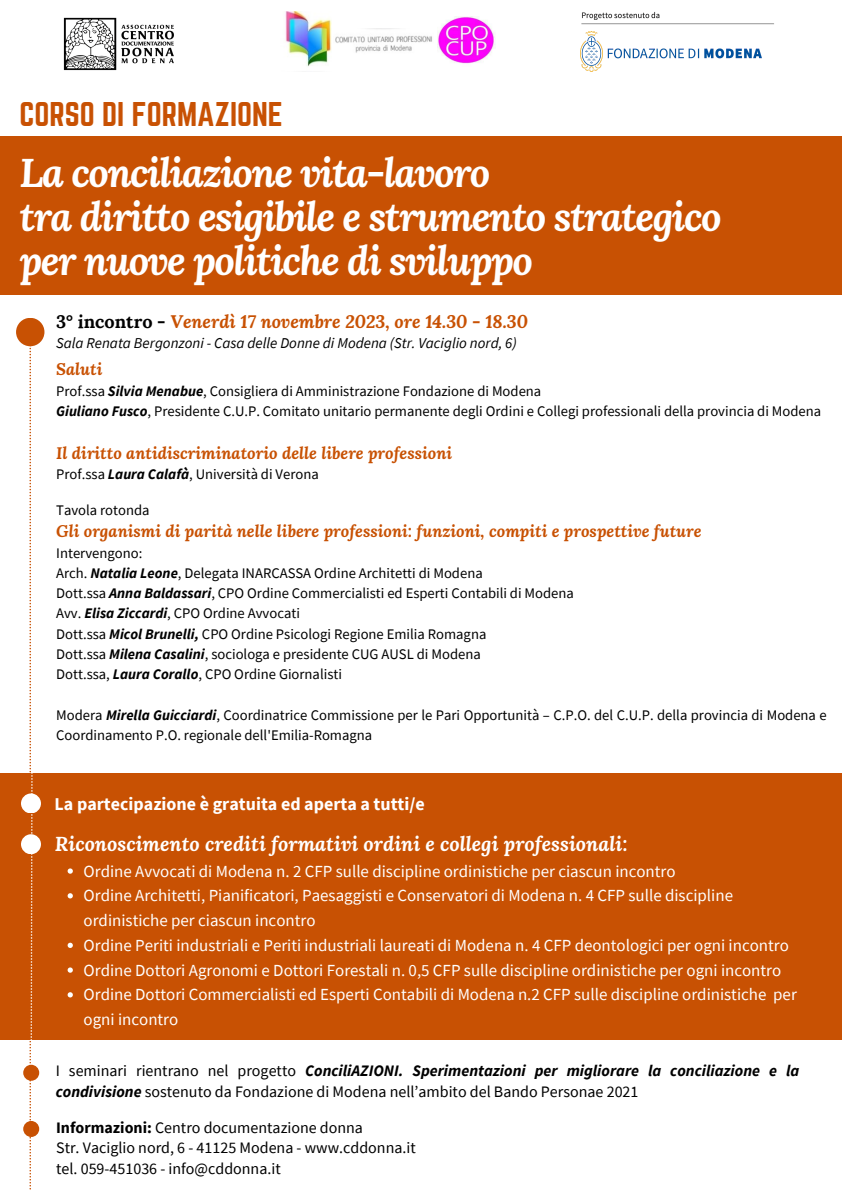
<style>
.page{position:relative;width:842px;height:1191px;background:#fff}
.page>*{position:absolute;margin:0;border:0;box-sizing:border-box;transform-origin:0 0}
.t1{font:italic 700 40px "Lora";letter-spacing:-.04em;color:#fff}
.t2{font:30px "Norwester";color:#c85103}
.t3{font:italic 700 20px "Lora";color:#fff}
.t4{font:italic 700 18px "Lora";color:#c85103}
.t5{font:700 18px "Source Sans Pro";color:#fff}
.t6{font:16.9px/24.7px "Source Sans Pro";color:#fff}
.t7{font:italic 700 16.6px "Lora";color:#c85103}
.t8{font:16px/20.2px "Source Sans Pro";color:#000}
.t9{font:italic 15px "Source Sans Pro";color:#000}
.t10{font:14.6px/20.2px "Source Sans Pro";color:#000}
.s1{font-style:normal;color:#000}
.s2{font-weight:700;font-style:italic}
.s3{font-weight:700}
</style>
<div class="page">
<div style="left:0;top:136px;width:842px;height:159px;background:#c85103"></div>
<img style="left:63px;top:17px;width:111px;height:54px">
<img style="left:285px;top:11px;width:46px;height:55px">
<img style="left:438px;top:17px;width:57px;height:47px">
<img style="left:335px;top:36px;width:97px;height:17px">
<img style="left:581px;top:12px;width:193px;height:13px">
<img style="left:581px;top:31px;width:181px;height:41px">
<div style="left:16px;top:318px;width:28px;height:28px;background:#c85103;border-radius:50%"></div>
<div style="left:0;top:773px;width:842px;height:266px;background:#c85103"></div>
<svg style="left:30px;top:346px;width:3px;height:844px"></svg>
<div style="left:21px;top:834px;width:20px;height:20px;background:#fff;border-radius:50%"></div>
<div style="left:21px;top:793px;width:20px;height:20px;background:#fff;border-radius:50%"></div>
<svg style="left:68px;top:868px;width:5px;height:5px"></svg>
<svg style="left:68px;top:893px;width:5px;height:5px"></svg>
<svg style="left:68px;top:942px;width:5px;height:5px"></svg>
<svg style="left:68px;top:967px;width:5px;height:5px"></svg>
<svg style="left:68px;top:992px;width:5px;height:5px"></svg>
<div style="left:23px;top:1064px;width:16px;height:16px;background:#c85103;border-radius:50%"></div>
<div style="left:23px;top:1120px;width:16px;height:16px;background:#c85103;border-radius:50%"></div>
<p class="t2" style="left:19px;top:96px;width:265px">CORSO DI FORMAZIONE</p>
<p class="t1" style="left:19px;top:145px;width:472px">La conciliazione vita-lavoro</p>
<p class="t1" style="left:19px;top:190px;width:704px">tra diritto esigibile e strumento strategico</p>
<p class="t1" style="left:19px;top:234px;width:515px">per nuove politiche di sviluppo</p>
<p class="t4" style="left:56px;top:310px;width:473px"><span class="s1">3° incontro -</span> Venerdì 17 novembre 2023, ore 14.30 - 18.30</p>
<p class="t9" style="left:56px;top:333px;width:462px">Sala Renata Bergonzoni - Casa delle Donne di Modena (Str. Vaciglio nord, 6)</p>
<p class="t7" style="left:56px;top:358px;width:48px">Saluti</p>
<p class="t10" style="left:56px;top:380px;width:487px">Prof.ssa <span class="s2">Silvia Menabue</span>, Consigliera di Amministrazione Fondazione di Modena</p>
<p class="t10" style="left:56px;top:400px;width:767px"><span class="s2">Giuliano Fusco</span>, Presidente C.U.P. Comitato unitario permanente degli Ordini e Collegi professionali della provincia di Modena</p>
<p class="t7" style="left:56px;top:441px;width:398px">Il diritto antidiscriminatorio delle libere professioni</p>
<p class="t10" style="left:56px;top:463px;width:264px">Prof.ssa <span class="s2">Laura Calafà</span>, Università di Verona</p>
<p class="t10" style="left:56px;top:499px;width:95px">Tavola rotonda</p>
<p class="t7" style="left:56px;top:520px;width:647px">Gli organismi di parità nelle libere professioni: funzioni, compiti e prospettive future</p>
<p class="t10" style="left:56px;top:542px;width:88px">Intervengono:</p>
<p class="t10" style="left:56px;top:562px;width:428px">Arch. <span class="s2">Natalia Leone</span>, Delegata INARCASSA Ordine Architetti di Modena</p>
<p class="t10" style="left:56px;top:583px;width:519px">Dott.ssa <span class="s2">Anna Baldassari</span>, CPO Ordine Commercialisti ed Esperti Contabili di Modena</p>
<p class="t10" style="left:56px;top:603px;width:245px">Avv. <span class="s2">Elisa Ziccardi</span>, CPO Ordine Avvocati</p>
<p class="t10" style="left:56px;top:623px;width:432px">Dott.ssa <span class="s2">Micol Brunelli,</span> CPO Ordine Psicologi Regione Emilia Romagna</p>
<p class="t10" style="left:56px;top:643px;width:426px">Dott.ssa <span class="s2">Milena Casalini</span>, sociologa e presidente CUG AUSL di Modena</p>
<p class="t10" style="left:56px;top:664px;width:287px">Dott.ssa, <span class="s2">Laura Corallo</span>, CPO Ordine Giornalisti</p>
<p class="t10" style="left:56px;top:704px;width:772px">Modera <span class="s2">Mirella Guicciardi</span>, Coordinatrice Commissione per le Pari Opportunità – C.P.O. del C.U.P. della provincia di Modena e<br>Coordinamento P.O. regionale dell'Emilia-Romagna</p>
<p class="t5" style="left:55px;top:792px;width:372px">La partecipazione è gratuita ed aperta a tutti/e</p>
<p class="t3" style="left:55px;top:830px;width:574px">Riconoscimento crediti formativi ordini e collegi professionali:</p>
<p class="t6" style="left:84px;top:858px;width:593px">Ordine Avvocati di Modena n. 2 CFP sulle discipline ordinistiche per ciascun incontro</p>
<p class="t6" style="left:84px;top:883px;width:651px">Ordine Architetti, Pianificatori, Paesaggisti e Conservatori di Modena n. 4 CFP sulle discipline ordinistiche per ciascun incontro</p>
<p class="t6" style="left:84px;top:932px;width:707px">Ordine Periti industriali e Periti industriali laureati di Modena n. 4 CFP deontologici per ogni incontro</p>
<p class="t6" style="left:84px;top:957px;width:699px">Ordine Dottori Agronomi e Dottori Forestali n. 0,5 CFP sulle discipline ordinistiche per ogni incontro</p>
<p class="t6" style="left:84px;top:981px;width:715px">Ordine Dottori Commercialisti ed Esperti Contabili di Modena n.2 CFP sulle discipline ordinistiche per ogni incontro</p>
<p class="t8" style="left:56px;top:1060px;width:745px">I seminari rientrano nel progetto <span class="s2">ConciliAZIONI. Sperimentazioni per migliorare la conciliazione e la condivisione</span> sostenuto da Fondazione di Modena nell’ambito del Bando Personae 2021</p>
<p class="t8" style="left:56px;top:1117px;width:308px"><span class="s3">Informazioni:</span> Centro documentazione donna</p>
<p class="t8" style="left:56px;top:1137px;width:361px">Str. Vaciglio nord, 6 - 41125 Modena - www.cddonna.it</p>
<p class="t8" style="left:56px;top:1157px;width:226px">tel. 059-451036 - info@cddonna.it</p>
</div>
